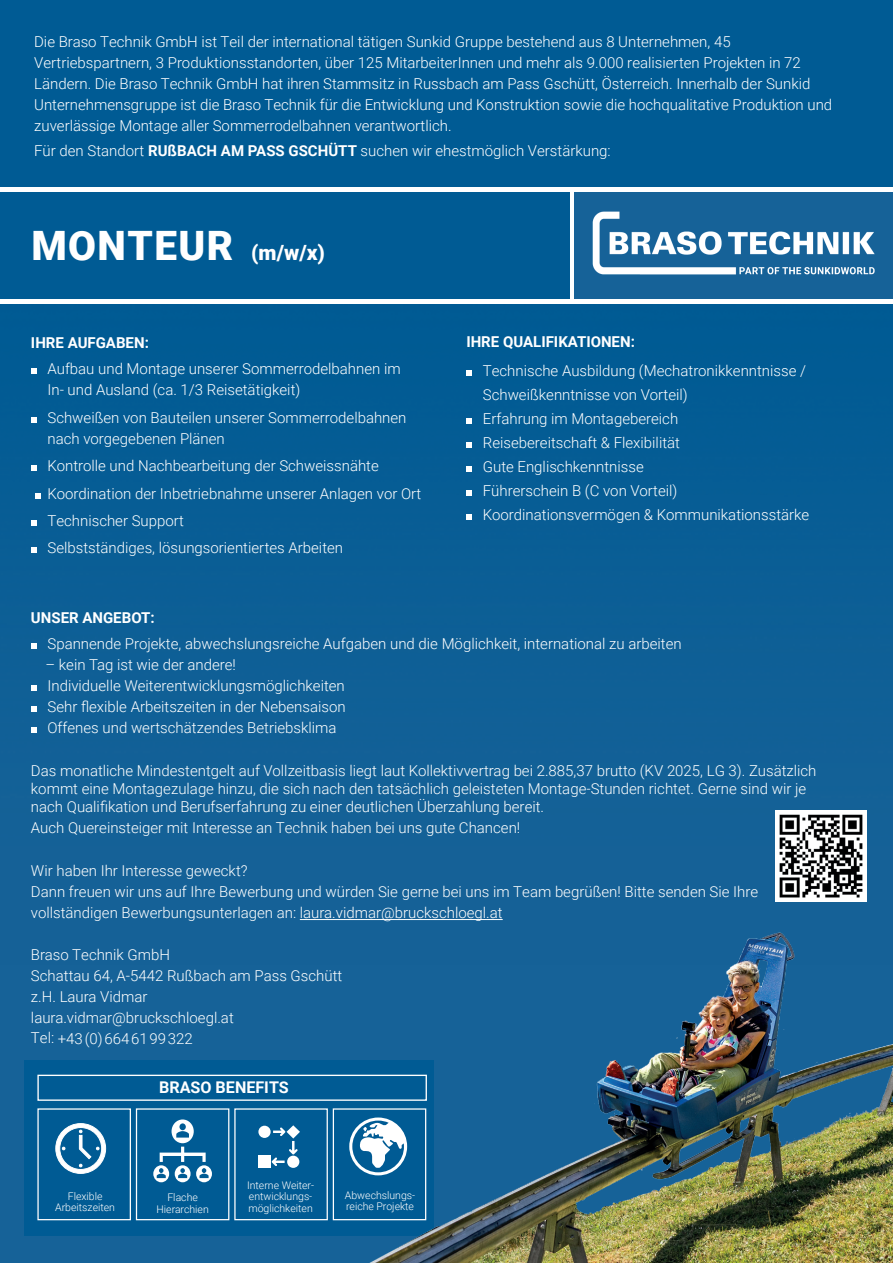
<style>
.page{position:relative;width:893px;height:1263px;background:#fff}
.page>*{position:absolute;margin:0;border:0;box-sizing:border-box;transform-origin:0 0}
.t1{font:900 40.5px "Roboto";letter-spacing:.035em;color:#fff}
.t2{font:700 16.2px "Roboto";color:#fff}
.t3{font:300 15px/21px "Roboto";color:#fff}
.t4{font:700 15px "Roboto";color:#fff}
.t5{font:300 10.5px/11.4px "Roboto";color:#fff;text-align:center}
.s1{font-weight:700}
.s2{font-size:21px}
</style>
<div class="page">
<img style="left:0;top:0;width:893px;height:1263px">
<hr style="left:300px;top:919px;width:203px;height:1px;background:#fff">
<svg style="left:31px;top:643px;width:6px;height:6px"></svg>
<svg style="left:31px;top:685px;width:6px;height:6px"></svg>
<svg style="left:31px;top:706px;width:6px;height:6px"></svg>
<svg style="left:31px;top:727px;width:6px;height:6px"></svg>
<svg style="left:31px;top:368px;width:6px;height:6px"></svg>
<svg style="left:31px;top:417px;width:6px;height:6px"></svg>
<svg style="left:31px;top:465px;width:6px;height:6px"></svg>
<svg style="left:35px;top:493px;width:6px;height:6px"></svg>
<svg style="left:31px;top:520px;width:6px;height:6px"></svg>
<svg style="left:31px;top:547px;width:6px;height:6px"></svg>
<div style="left:25px;top:1060px;width:409px;height:175px;background:#005b94"></div>
<div style="left:0;top:187px;width:893px;height:117px;background:#fff"></div>
<div style="left:0;top:193px;width:569px;height:106px;background:#005b94"></div>
<div style="left:37px;top:1108px;width:94px;height:112px;border:1px solid #fff"></div>
<div style="left:37px;top:1075px;width:390px;height:26px;border:1px solid #fff"></div>
<div style="left:234px;top:1108px;width:94px;height:112px;border:1px solid #fff"></div>
<div style="left:333px;top:1108px;width:93px;height:112px;border:1px solid #fff"></div>
<div style="left:136px;top:1108px;width:93px;height:112px;border:1px solid #fff"></div>
<img style="left:775px;top:810px;width:92px;height:30px">
<img style="left:575px;top:193px;width:318px;height:106px">
<svg style="left:466px;top:370px;width:6px;height:6px"></svg>
<svg style="left:466px;top:418px;width:6px;height:6px"></svg>
<svg style="left:466px;top:442px;width:6px;height:6px"></svg>
<svg style="left:466px;top:466px;width:6px;height:6px"></svg>
<svg style="left:466px;top:490px;width:6px;height:6px"></svg>
<svg style="left:466px;top:514px;width:6px;height:6px"></svg>
<svg style="left:153px;top:1119px;width:59px;height:63px"></svg>
<svg style="left:55px;top:1123px;width:51px;height:51px"></svg>
<svg style="left:287px;top:1156px;width:12px;height:12px"></svg>
<div style="left:258px;top:1126px;width:13px;height:12px;background:#fff;border-radius:50%"></div>
<div style="left:258px;top:1155px;width:13px;height:13px;background:#fff"></div>
<svg style="left:272px;top:1125px;width:28px;height:41px"></svg>
<img style="left:350px;top:840px;width:543px;height:423px">
<p class="t3" style="left:34px;top:30px;width:800px">Die Braso Technik GmbH ist Teil der international tätigen Sunkid Gruppe bestehend aus 8 Unternehmen, 45<br>Vertriebspartnern, 3 Produktionsstandorten, über 125 MitarbeiterInnen und mehr als 9.000 realisierten Projekten in 72<br>Ländern. Die Braso Technik GmbH hat ihren Stammsitz in Russbach am Pass Gschütt, Österreich. Innerhalb der Sunkid Unternehmensgruppe ist die Braso Technik für die Entwicklung und Konstruktion sowie die hochqualitative Produktion und zuverlässige Montage aller Sommerrodelbahnen verantwortlich.</p>
<p class="t3" style="left:34px;top:139px;width:578px">Für den Standort <span class="s1">RUßBACH AM PASS GSCHÜTT</span> suchen wir ehestmöglich Verstärkung:</p>
<h1 class="t1" style="left:31px;top:217px;width:295px">MONTEUR <span class="s2">(m/w/x)</span></h1>
<p class="t4" style="left:31px;top:332px;width:119px">IHRE AUFGABEN:</p>
<p class="t3" style="left:47px;top:358px;width:355px">Aufbau und Montage unserer Sommerrodelbahnen im<br>In- und Ausland (ca. 1/3 Reisetätigkeit)</p>
<p class="t3" style="left:47px;top:406px;width:361px">Schweißen von Bauteilen unserer Sommerrodelbahnen nach vorgegebenen Plänen</p>
<p class="t3" style="left:47px;top:452px;width:375px;line-height:27.5px">Kontrolle und Nachbearbeitung der Schweissnähte Koordination der Inbetriebnahme unserer Anlagen vor Ort Technischer Support<br>Selbstständiges, lösungsorientiertes Arbeiten</p>
<p class="t4" style="left:466px;top:331px;width:170px">IHRE QUALIFIKATIONEN:</p>
<p class="t3" style="left:483px;top:358px;width:328px;line-height:24px">Technische Ausbildung (Mechatronikkenntnisse / Schweißkenntnisse von Vorteil)<br>Erfahrung im Montagebereich<br>Reisebereitschaft &amp; Flexibilität<br>Gute Englischkenntnisse<br>Führerschein B (C von Vorteil)<br>Koordinationsvermögen &amp; Kommunikationsstärke</p>
<p class="t4" style="left:31px;top:607px;width:125px">UNSER ANGEBOT:</p>
<p class="t3" style="left:47px;top:633px;width:636px">Spannende Projekte, abwechslungsreiche Aufgaben und die Möglichkeit, international zu arbeiten</p>
<p class="t3" style="left:46px;top:654px;width:302px">– kein Tag ist wie der andere!<br>Individuelle Weiterentwicklungsmöglichkeiten Sehr flexible Arbeitszeiten in der Nebensaison Offenes und wertschätzendes Betriebsklima</p>
<p class="t3" style="left:31px;top:761px;width:787px;line-height:18px">Das monatliche Mindestentgelt auf Vollzeitbasis liegt laut Kollektivvertrag bei 2.885,37 brutto (KV 2025, LG 3). Zusätzlich kommt eine Montagezulage hinzu, die sich nach den tatsächlich geleisteten Montage-Stunden richtet. Gerne sind wir je nach Qualifikation und Berufserfahrung zu einer deutlichen Überzahlung bereit.</p>
<p class="t3" style="left:31px;top:817px;width:491px">Auch Quereinsteiger mit Interesse an Technik haben bei uns gute Chancen!</p>
<p class="t3" style="left:31px;top:860px;width:729px">Wir haben Ihr Interesse geweckt?<br>Dann freuen wir uns auf Ihre Bewerbung und würden Sie gerne bei uns im Team begrüßen! Bitte senden Sie Ihre vollständigen Bewerbungsunterlagen an: laura.vidmar@bruckschloegl.at</p>
<p class="t3" style="left:31px;top:944px;width:313px">Braso Technik GmbH<br>Schattau 64, A-5442 Rußbach am Pass Gschütt z.H. Laura Vidmar laura.vidmar@bruckschloegl.at<br>Tel: +43 (0) 664 61 99 322</p>
<p class="t5" style="left:55px;top:1190px;width:61px">Flexible<br>Arbeitszeiten</p>
<p class="t2" style="left:159px;top:1076px;width:131px">BRASO BENEFITS</p>
<p class="t5" style="left:156px;top:1192px;width:54px">Flache<br>Hierarchien</p>
<p class="t5" style="left:247px;top:1179px;width:69px;text-align:left">Interne Weiter&shy;entwicklungs&shy;möglichkeiten</p>
<p class="t5" style="left:345px;top:1189px;width:72px;text-align:left">Abwechslungs&shy;reiche Projekte</p>
</div>
